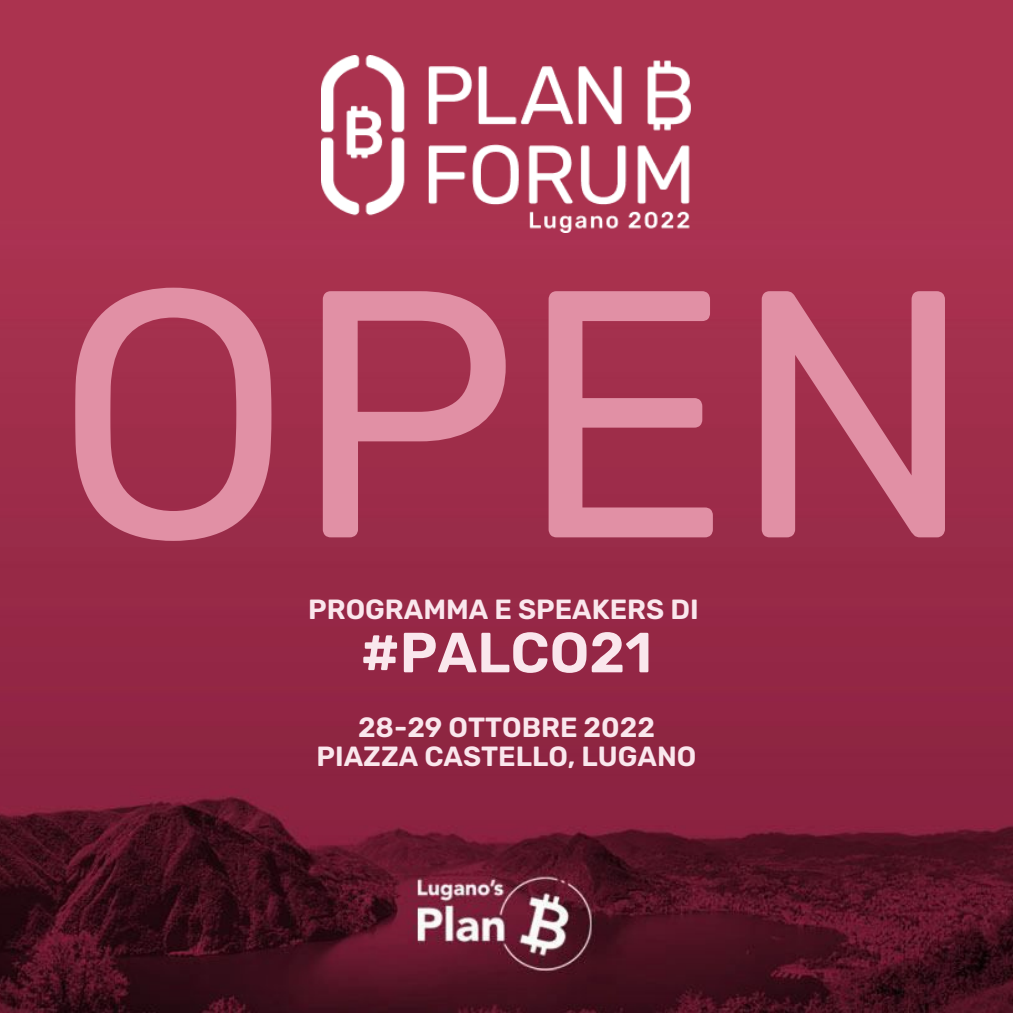
<style>
.page{position:relative;width:1013px;height:1013px;background:#fff}
.page>*{position:absolute;margin:0;border:0;box-sizing:border-box;transform-origin:0 0}
.t1{font:351.5px "Rubik";color:#e190a5}
.t2{font:600 56.5px "Rubik";color:#fae7ed}
.t3{font:600 27.75px/29px "Rubik";color:#fae7ed;text-align:center}
</style>
<div class="page">
<img style="left:0;top:0;width:1012px;height:1012px">
<img style="left:321px;top:55px;width:371px;height:177px">
<h1 class="t1" style="left:54px;top:208px;width:923px">OPEN</h1>
<p class="t3" style="left:308px;top:595px;width:392px">PROGRAMMA E SPEAKERS DI</p>
<h2 class="t2" style="left:361px;top:619px;width:293px">#PALCO21</h2>
<p class="t3" style="left:316px;top:713px;width:381px">28-29 OTTOBRE 2022<br>PIAZZA CASTELLO, LUGANO</p>
</div>
